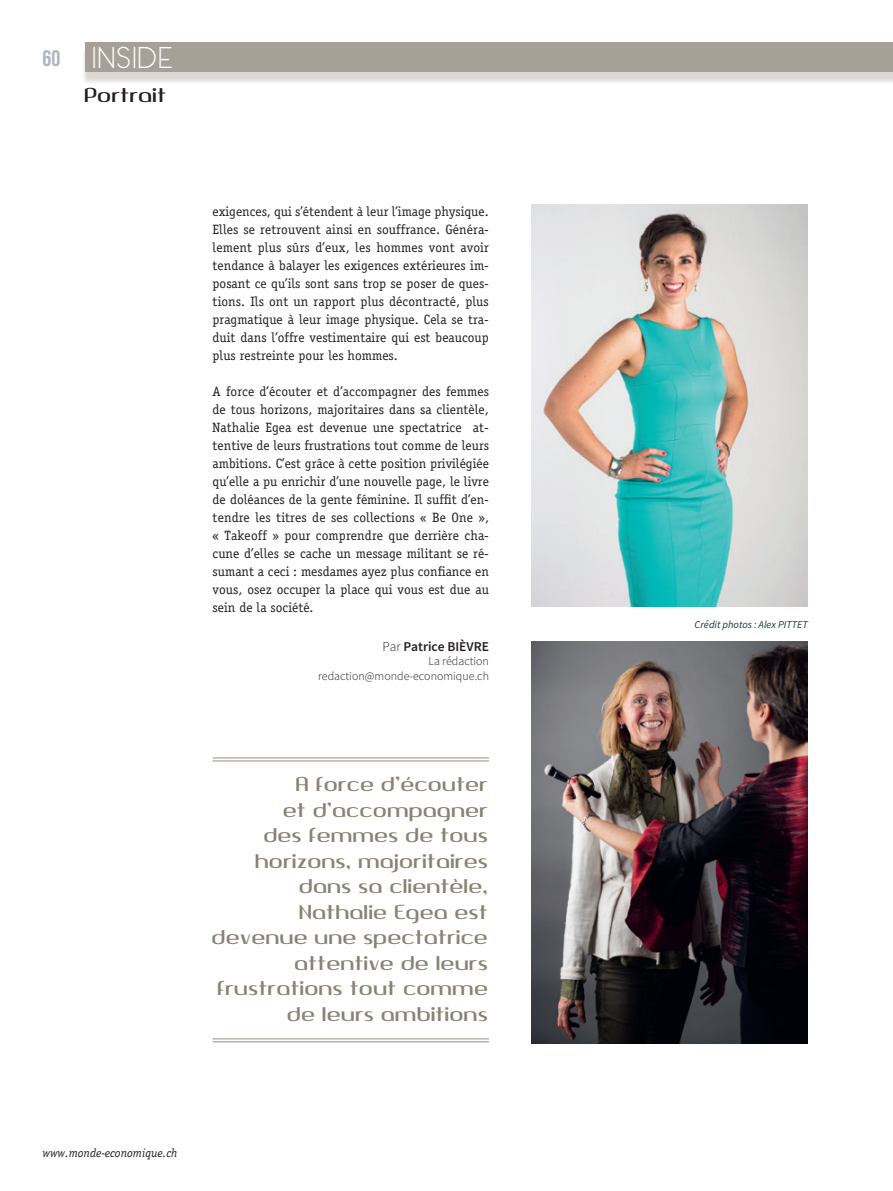
<style>
.page{position:relative;width:893px;height:1191px;background:#fff}
.page>*{position:absolute;margin:0;border:0;box-sizing:border-box;transform-origin:0 0}
.t1{font:300 30px "Panama";color:#fff}
.t2{font:22.5px/25.5px "Quango";color:#8a8275;text-align:right}
.t3{font:22.5px "Quango";color:#231f20}
.t4{font:22.5px "Bebas Neue";color:#abb7bd}
.t5{font:13.5px/18px "Officina Serif";color:#231f20;text-align:justify}
.t6{font:600 13.5px "Source Sans Pro";color:#231f20}
.t7{font:300 12px/14.4px "Source Sans Pro";color:#231f20;text-align:right}
.t8{font:italic 12px "Officina Serif";color:#231f20}
.t9{font:italic 10.5px "Source Sans Pro";color:#1b3747}
.s1{font-weight:300}
</style>
<div class="page">
<hr style="left:213px;top:757px;width:276px;height:1px;background:#bbb5ad">
<hr style="left:213px;top:760px;width:276px;height:1px;background:#bbb5ad">
<hr style="left:213px;top:1038px;width:276px;height:1px;background:#bbb5ad">
<hr style="left:213px;top:1041px;width:276px;height:1px;background:#bbb5ad">
<div style="left:81px;top:47px;width:812px;height:37px;background:#8a8275;opacity:.3"></div>
<div style="left:85px;top:43px;width:808px;height:29px;background:#a7a096"></div>
<img style="left:531px;top:204px;width:277px;height:402px">
<img style="left:531px;top:641px;width:277px;height:402px">
<h2 class="t4" style="left:43px;top:46px;width:19px">60</h2>
<h1 class="t1" style="left:92px;top:40px;width:83px">INSIDE</h1>
<h2 class="t3" style="left:85px;top:83px;width:84px">Portrait</h2>
<p class="t5" style="left:213px;top:202px;width:278px">exigences, qui s’étendent à leur l’image physique.<br>Elles se retrouvent ainsi en souffrance. Généra&shy;lement plus sûrs d’eux, les hommes vont avoir tendance à balayer les exigences extérieures im&shy;posant ce qu’ils sont sans trop se poser de ques&shy;tions. Ils ont un rapport plus décontracté, plus pragmatique à leur image physique. Cela se tra&shy;duit dans l’offre vestimentaire qui est beaucoup plus restreinte pour les hommes.</p>
<p class="t5" style="left:213px;top:382px;width:278px">A force d’écouter et d’accompagner des femmes de tous horizons, majoritaires dans sa clientèle, Nathalie Egea est devenue une spectatrice at&shy;tentive de leurs frustrations tout comme de leurs ambitions. C’est grâce à cette position privilégiée qu’elle a pu enrichir d’une nouvelle page, le livre de doléances de la gente féminine. Il suffit d’en&shy;tendre les titres de ses collections « Be One », « Takeoff » pour comprendre que derrière cha&shy;cune d’elles se cache un message militant se ré&shy;sumant a ceci : mesdames ayez plus confiance en vous, osez occuper la place qui vous est due au sein de la société.</p>
<p class="t6" style="left:382px;top:637px;width:108px"><span class="s1">Par</span> Patrice BIÈVRE</p>
<p class="t7" style="left:318px;top:654px;width:172px">La rédaction redaction@monde-economique.ch</p>
<h2 class="t2" style="left:213px;top:771px;width:278px">A force d’écouter<br>et d’accompagner<br>des femmes de tous horizons, majoritaires dans sa clientèle,<br>Nathalie Egea est devenue une spectatrice attentive de leurs frustrations tout comme de leurs ambitions</h2>
<p class="t8" style="left:43px;top:1146px;width:136px">www.monde-economique.ch</p>
<p class="t9" style="left:695px;top:617px;width:115px">Crédit photos : Alex PITTET</p>
</div>
